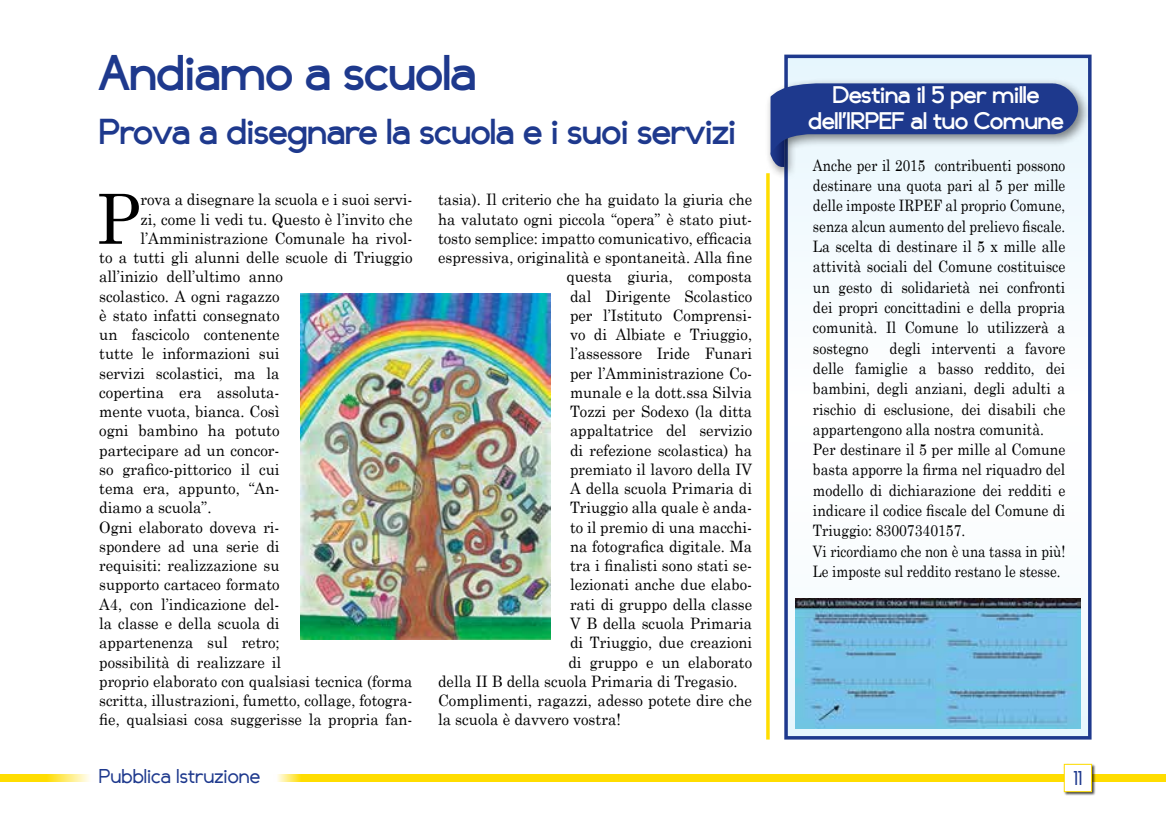
<style>
.page{position:relative;width:1166px;height:819px;background:#fff}
.page>*{position:absolute;margin:0;border:0;box-sizing:border-box;transform-origin:0 0}
.t1{font:69.12px "Century Schoolbook";color:#000;scale:.95 1}
.t2{font:700 43.75px "Compass";color:#1e398d}
.t3{font:700 31.5px "Compass";color:#1e398d}
.t4{font:700 21px/25.2px "Compass";color:#fff;text-align:center}
.t5{font:17.5px "Compass";color:#1e398d}
.t6{font:15.75px "Century Schoolbook";color:#000;scale:.94 1}
.t7{font:15.75px "Century Schoolbook";color:#000;scale:.95 1}
.t8{font:15.75px/20.3px "Century Schoolbook";color:#000;scale:.89 1}
.t9{font:15.75px/20.3px "Century Schoolbook";color:#000;text-align:justify;scale:.86 1}
</style>
<div class="page">
<div style="left:273px;top:774px;width:893px;height:7px;background:#fd0"></div>
<svg style="left:0;top:774px;width:89px;height:7px"></svg>
<div style="left:1063px;top:763px;width:33px;height:33px;background:#000;opacity:.75"></div>
<div style="left:1064px;top:763px;width:28px;height:29px;background:#fff;border:1px solid #fd0"></div>
<div style="left:786px;top:56px;width:304px;height:681px;background:#f9fcfe"></div>
<div style="left:784px;top:55px;width:307px;height:684px;border:4px solid #1e398d"></div>
<img style="left:795px;top:598px;width:285px;height:131px">
<svg style="left:766px;top:179px;width:4px;height:560px;background:#ffe11f"></svg>
<div style="left:764px;top:77px;width:327px;height:102px;background:#000;opacity:.5"></div>
<svg style="left:770px;top:83px;width:308px;height:85px"></svg>
<img style="left:301px;top:294px;width:250px;height:345px">
<h2 class="t2" style="left:99px;top:39px;width:379px">Andiamo a scuola</h2>
<h3 class="t3" style="left:99px;top:108px;width:638px">Prova a disegnare la scuola e i suoi servizi</h3>
<h1 class="t1" style="left:97px;top:175px;width:48px">P</h1>
<p class="t7" style="left:140px;top:190px;width:288px">rova a disegnare la scuola e i suoi servi-</p>
<p class="t7" style="left:140px;top:209px;width:288px">zi, come li vedi tu. Questo è l’invito che</p>
<p class="t7" style="left:140px;top:228px;width:288px">l’Amministrazione Comunale ha rivol-</p>
<p class="t7" style="left:99px;top:247px;width:331px">to a tutti gli alunni delle scuole di Triuggio</p>
<p class="t7" style="left:99px;top:267px;width:195px">all’inizio dell’ultimo anno</p>
<p class="t7" style="left:99px;top:286px;width:191px">scolastico. A ogni ragazzo</p>
<p class="t7" style="left:99px;top:305px;width:191px">è stato infatti consegnato</p>
<p class="t7" style="left:99px;top:324px;width:191px">un fascicolo contenente</p>
<p class="t7" style="left:99px;top:344px;width:191px">tutte le informazioni sui</p>
<p class="t7" style="left:99px;top:363px;width:191px">servizi scolastici, ma la</p>
<p class="t7" style="left:99px;top:382px;width:191px">copertina era assoluta-</p>
<p class="t7" style="left:99px;top:401px;width:191px">mente vuota, bianca. Così</p>
<p class="t7" style="left:99px;top:421px;width:191px">ogni bambino ha potuto</p>
<p class="t7" style="left:99px;top:440px;width:191px">partecipare ad un concor-</p>
<p class="t7" style="left:99px;top:459px;width:191px">so grafico-pittorico il cui</p>
<p class="t7" style="left:99px;top:478px;width:191px">tema era, appunto, “An-</p>
<p class="t7" style="left:99px;top:498px;width:120px">diamo a scuola”.</p>
<p class="t6" style="left:99px;top:517px;width:193px">Ogni elaborato doveva ri-</p>
<p class="t6" style="left:99px;top:536px;width:193px">spondere ad una serie di</p>
<p class="t6" style="left:99px;top:555px;width:193px">requisiti: realizzazione su</p>
<p class="t6" style="left:99px;top:575px;width:193px">supporto cartaceo formato</p>
<p class="t6" style="left:99px;top:594px;width:193px">A4, con l’indicazione del-</p>
<p class="t6" style="left:99px;top:613px;width:193px">la classe e della scuola di</p>
<p class="t6" style="left:99px;top:632px;width:193px">appartenenza sul retro;</p>
<p class="t6" style="left:99px;top:652px;width:195px">possibilità di realizzare il</p>
<p class="t6" style="left:99px;top:671px;width:335px">proprio elaborato con qualsiasi tecnica (forma</p>
<p class="t6" style="left:99px;top:690px;width:335px">scritta, illustrazioni, fumetto, collage, fotogra-</p>
<p class="t6" style="left:99px;top:709px;width:335px">fie, qualsiasi cosa suggerisse la propria fan-</p>
<p class="t6" style="left:438px;top:190px;width:335px">tasia). Il criterio che ha guidato la giuria che</p>
<p class="t6" style="left:438px;top:209px;width:335px">ha valutato ogni piccola “opera” è stato piut-</p>
<p class="t6" style="left:438px;top:228px;width:335px">tosto semplice: impatto comunicativo, efficacia</p>
<p class="t6" style="left:438px;top:247px;width:335px">espressiva, originalità e spontaneità. Alla fine</p>
<p class="t6" style="left:566px;top:267px;width:199px">questa giuria, composta</p>
<p class="t6" style="left:570px;top:286px;width:195px">dal Dirigente Scolastico</p>
<p class="t6" style="left:570px;top:305px;width:195px">per l’Istituto Comprensi-</p>
<p class="t6" style="left:570px;top:324px;width:195px">vo di Albiate e Triuggio,</p>
<p class="t6" style="left:570px;top:344px;width:195px">l’assessore Iride Funari</p>
<p class="t6" style="left:570px;top:363px;width:195px">per l’Amministrazione Co-</p>
<p class="t6" style="left:570px;top:382px;width:195px">munale e la dott.ssa Silvia</p>
<p class="t6" style="left:570px;top:401px;width:195px">Tozzi per Sodexo (la ditta</p>
<p class="t6" style="left:570px;top:421px;width:195px">appaltatrice del servizio</p>
<p class="t6" style="left:570px;top:440px;width:195px">di refezione scolastica) ha</p>
<p class="t6" style="left:570px;top:459px;width:195px">premiato il lavoro della IV</p>
<p class="t6" style="left:570px;top:478px;width:195px">A della scuola Primaria di</p>
<p class="t6" style="left:570px;top:498px;width:195px">Triuggio alla quale è anda-</p>
<p class="t6" style="left:570px;top:517px;width:195px">to il premio di una macchi-</p>
<p class="t6" style="left:570px;top:536px;width:195px">na fotografica digitale. Ma</p>
<p class="t6" style="left:570px;top:555px;width:195px">tra i finalisti sono stati se-</p>
<p class="t6" style="left:570px;top:575px;width:195px">lezionati anche due elabo-</p>
<p class="t6" style="left:570px;top:594px;width:195px">rati di gruppo della classe</p>
<p class="t6" style="left:570px;top:613px;width:195px">V B della scuola Primaria</p>
<p class="t6" style="left:570px;top:632px;width:195px">di Triuggio, due creazioni</p>
<p class="t6" style="left:568px;top:652px;width:197px">di gruppo e un elaborato</p>
<p class="t6" style="left:438px;top:671px;width:320px">della II B della scuola Primaria di Tregasio.</p>
<p class="t7" style="left:438px;top:690px;width:332px">Complimenti, ragazzi, adesso potete dire che</p>
<p class="t7" style="left:438px;top:709px;width:194px">la scuola è davvero vostra!</p>
<h3 class="t4" style="left:808px;top:82px;width:256px">Destina il 5 per mille dell’IRPEF al tuo Comune</h3>
<p class="t9" style="left:813px;top:154px;width:295px">Anche per il 2015 contribuenti possono destinare una quota pari al 5 per mille delle imposte IRPEF al proprio Comune, senza alcun aumento del prelievo fiscale.<br>La scelta di destinare il 5 x mille alle attività sociali del Comune costituisce un gesto di solidarietà nei confronti dei propri concittadini e della propria comunità. Il Comune lo utilizzerà a sostegno</p>
<p class="t8" style="left:813px;top:337px;width:285px;text-indent:77px">degli interventi a favore delle famiglie a basso reddito, dei bambini, degli anziani, degli adulti a rischio di esclusione, dei disabili che appartengono alla nostra comunità.<br>Per destinare il 5 per mille al Comune basta apporre la firma nel riquadro del modello di dichiarazione dei redditi e indicare il codice fiscale del Comune di Triuggio: 83007340157.<br>Vi ricordiamo che non è una tassa in più!<br>Le imposte sul reddito restano le stesse.</p>
<p class="t5" style="left:99px;top:763px;width:163px">Pubblica Istruzione</p>
<p class="t5" style="left:1073px;top:764px;width:10px">11</p>
</div>
